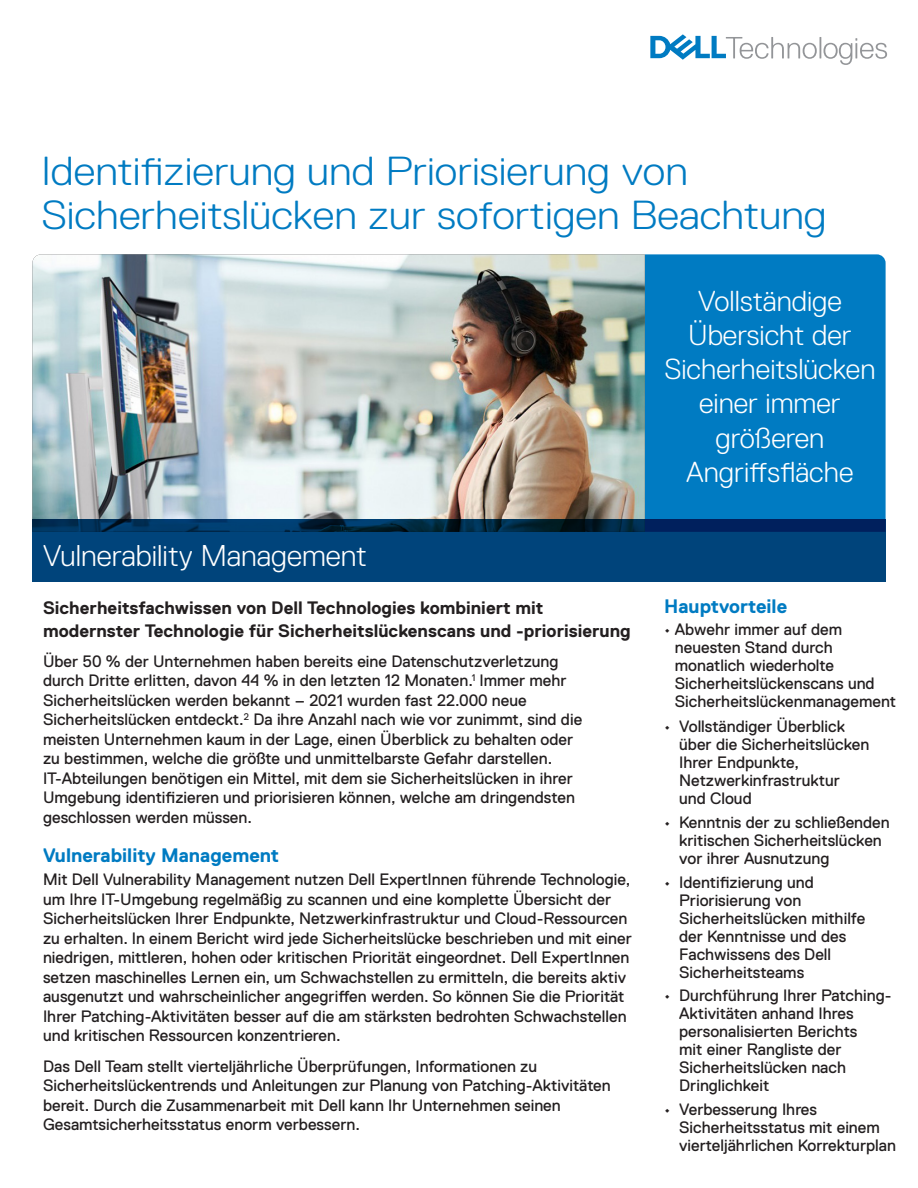
<style>
.page{position:relative;width:918px;height:1188px;background:#fff}
.page>*{position:absolute;margin:0;border:0;box-sizing:border-box;transform-origin:0 0}
.Document_Subtitle{font:300 40.5px/43.2px "Dell Replica";color:#007bc2;scale:1.07 1}
.Document_Subtitle-2{font:300 30px "Dell Replica";color:#fff}
.Body_Copy{font:300 28.8px/34.2px "Dell Replica";color:#fff;text-align:center}
.Body_Copy-2{font:700 19.5px "Dell Replica";color:#007bc2}
.Body_Copy-3{font:700 18px/22.5px "Dell Replica";color:#231f20}
.Body_Copy-4{font:16.5px/18px "Dell Replica";color:#231f20}
</style>
<div class="page">
<div style="left:645px;top:254px;width:241px;height:265px;background:#007bc2"></div>
<img style="left:32px;top:254px;width:613px;height:265px">
<svg style="left:32px;top:519px;width:854px;height:63px;background:#003e72"></svg>
<svg style="left:650px;top:34px;width:237px;height:31px"></svg>
<p class="Document_Subtitle" style="left:41px;top:150px;width:736px">Identifizierung und Priorisierung von<br>Sicherheitslücken zur sofortigen Beachtung</p>
<p class="Document_Subtitle-2" style="left:43px;top:539px;width:325px">Vulnerability Management</p>
<p class="Body_Copy-3" style="left:43px;top:597px;width:589px">Sicherheitsfachwissen von Dell Technologies kombiniert mit modernster Technologie für Sicherheitslückenscans und -priorisierung</p>
<p class="Body_Copy-4" style="left:43px;top:651px;width:541px;line-height:19.5px">Über 50 % der Unternehmen haben bereits eine Datenschutzverletzung durch Dritte erlitten, davon 44 % in den letzten 12 Monaten.<sup>1</sup> Immer mehr Sicherheitslücken werden bekannt – 2021 wurden fast 22.000 neue Sicherheitslücken entdeckt.<sup>2</sup> Da ihre Anzahl nach wie vor zunimmt, sind die meisten Unternehmen kaum in der Lage, einen Überblick zu behalten oder zu bestimmen, welche die größte und unmittelbarste Gefahr darstellen.<br>IT-Abteilungen benötigen ein Mittel, mit dem sie Sicherheitslücken in ihrer Umgebung identifizieren und priorisieren können, welche am dringendsten geschlossen werden müssen.</p>
<p class="Body_Copy-2" style="left:43px;top:844px;width:238px">Vulnerability Management</p>
<p class="Body_Copy-4" style="left:43px;top:870px;width:590px;line-height:19.5px">Mit Dell Vulnerability Management nutzen Dell ExpertInnen führende Technologie, um Ihre IT-Umgebung regelmäßig zu scannen und eine komplette Übersicht der Sicherheitslücken Ihrer Endpunkte, Netzwerkinfrastruktur und Cloud-Ressourcen zu erhalten. In einem Bericht wird jede Sicherheitslücke beschrieben und mit einer niedrigen, mittleren, hohen oder kritischen Priorität eingeordnet. Dell ExpertInnen setzen maschinelles Lernen ein, um Schwachstellen zu ermitteln, die bereits aktiv ausgenutzt und wahrscheinlicher angegriffen werden. So können Sie die Priorität Ihrer Patching-Aktivitäten besser auf die am stärksten bedrohten Schwachstellen und kritischen Ressourcen konzentrieren.</p>
<p class="Body_Copy-4" style="left:43px;top:1056px;width:569px;line-height:19.5px">Das Dell Team stellt vierteljährliche Überprüfungen, Informationen zu Sicherheitslückentrends und Anleitungen zur Planung von Patching-Aktivitäten bereit. Durch die Zusammenarbeit mit Dell kann Ihr Unternehmen seinen Gesamtsicherheitsstatus enorm verbessern.</p>
<p class="Body_Copy" style="left:664px;top:284px;width:213px">Vollständige<br>Übersicht der<br>Sicherheitslücken einer immer größeren<br>Angriffsfläche</p>
<p class="Body_Copy-2" style="left:664px;top:595px;width:125px">Hauptvorteile</p>
<p class="Body_Copy-4" style="left:675px;top:621px;width:223px;text-indent:-11px">• Abwehr immer auf dem neuesten Stand durch monatlich wiederholte<br>Sicherheitslückenscans und<br>Sicherheitslückenmanagement</p>
<p class="Body_Copy-4" style="left:679px;top:717px;width:192px;text-indent:-15px">• Vollständiger Überblick über die Sicherheitslücken<br>Ihrer Endpunkte,<br>Netzwerkinfrastruktur und Cloud</p>
<p class="Body_Copy-4" style="left:679px;top:813px;width:212px;text-indent:-15px">• Kenntnis der zu schließenden kritischen Sicherheitslücken vor ihrer Ausnutzung</p>
<p class="Body_Copy-4" style="left:679px;top:874px;width:188px;text-indent:-15px">• Identifizierung und<br>Priorisierung von<br>Sicherheitslücken mithilfe der Kenntnisse und des<br>Fachwissens des Dell<br>Sicherheitsteams</p>
<p class="Body_Copy-4" style="left:679px;top:986px;width:214px;text-indent:-15px">• Durchführung Ihrer Patching-<br>Aktivitäten anhand Ihres personalisierten Berichts<br>mit einer Rangliste der<br>Sicherheitslücken nach<br>Dringlichkeit</p>
<p class="Body_Copy-4" style="left:679px;top:1101px;width:218px;text-indent:-15px">• Verbesserung Ihres<br>Sicherheitsstatus mit einem vierteljährlichen Korrekturplan</p>
</div>
